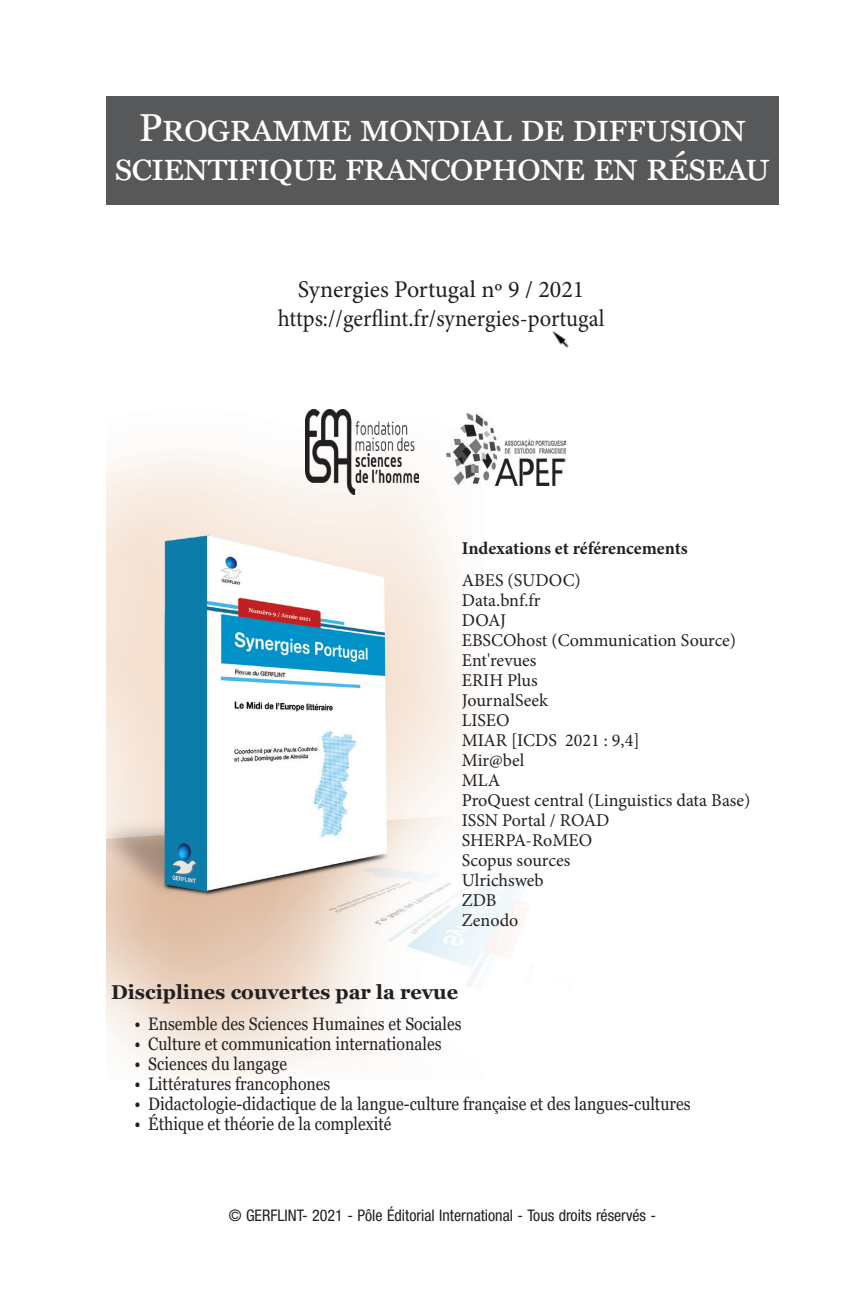
<style>
.page{position:relative;width:851px;height:1304px;background:#fff}
.page>*{position:absolute;margin:0;border:0;box-sizing:border-box;transform-origin:0 0}
.t1{font:39px "Georgia";letter-spacing:.025em;color:#fff}
.t2{font:24px "Minion Pro";color:#231f20;scale:.94 1}
.t3{font:24px "Minion Pro";color:#231f20}
.t4{font:700 20px "Georgia";color:#231f20}
.t5{font:18px "Georgia";color:#231f20;scale:.88 1}
.t6{font:18px "Minion Pro";color:#231f20}
.t7{font:700 18px "Minion Pro";letter-spacing:-.005em;color:#231f20}
.t8{font:16px "Helvetica Neue LT 57 Cn";color:#231f20}
</style>
<div class="page">
<img style="left:106px;top:409px;width:460px;height:670px">
<div style="left:106px;top:96px;width:672px;height:109px;background:#57585a"></div>
<img style="left:552px;top:331px;width:17px;height:17px">
<img style="left:306px;top:410px;width:112px;height:85px">
<img style="left:446px;top:413px;width:119px;height:72px">
<p class="t1" style="left:139px;top:104px;width:607px">Programme mondial de diffusion</p>
<p class="t1" style="left:115px;top:143px;width:656px">scientifique francophone en réseau</p>
<p class="t3" style="left:298px;top:273px;width:288px">Synergies Portugal nº 9 / 2021</p>
<p class="t2" style="left:278px;top:302px;width:349px">https://gerflint.fr/synergies-portugal</p>
<p class="t7" style="left:461px;top:536px;width:227px">Indexations et référencements</p>
<p class="t6" style="left:461px;top:568px;width:120px">ABES (SUDOC)</p>
<p class="t6" style="left:461px;top:588px;width:80px">Data.bnf.fr</p>
<p class="t6" style="left:461px;top:608px;width:46px">DOAJ</p>
<p class="t6" style="left:461px;top:628px;width:276px">EBSCOhost (Communication Source)</p>
<p class="t6" style="left:461px;top:648px;width:76px">Ent'revues</p>
<p class="t6" style="left:461px;top:668px;width:77px">ERIH Plus</p>
<p class="t6" style="left:461px;top:688px;width:88px">JournalSeek</p>
<p class="t6" style="left:461px;top:708px;width:49px">LISEO</p>
<p class="t6" style="left:461px;top:728px;width:179px">MIAR [ICDS 2021 : 9,4]</p>
<p class="t6" style="left:461px;top:748px;width:64px">Mir@bel</p>
<p class="t6" style="left:461px;top:768px;width:40px">MLA</p>
<p class="t6" style="left:461px;top:788px;width:290px">ProQuest central (Linguistics data Base)</p>
<p class="t6" style="left:461px;top:808px;width:149px">ISSN Portal / ROAD</p>
<p class="t6" style="left:461px;top:828px;width:132px">SHERPA-RoMEO</p>
<p class="t6" style="left:461px;top:848px;width:110px">Scopus sources</p>
<p class="t6" style="left:461px;top:868px;width:83px">Ulrichsweb</p>
<p class="t6" style="left:461px;top:888px;width:36px">ZDB</p>
<p class="t6" style="left:461px;top:908px;width:58px">Zenodo</p>
<p class="t4" style="left:111px;top:979px;width:348px">Disciplines couvertes par la revue</p>
<p class="t5" style="left:134px;top:1013px;width:373px">• Ensemble des Sciences Humaines et Sociales</p>
<p class="t5" style="left:134px;top:1033px;width:350px">• Culture et communication internationales</p>
<p class="t5" style="left:134px;top:1053px;width:175px">• Sciences du langage</p>
<p class="t5" style="left:134px;top:1073px;width:224px">• Littératures francophones</p>
<p class="t5" style="left:134px;top:1093px;width:633px">• Didactologie-didactique de la langue-culture française et des langues-cultures</p>
<p class="t5" style="left:134px;top:1113px;width:293px">• Éthique et théorie de la complexité</p>
<p class="t8" style="left:229px;top:1206px;width:429px">© GERFLINT- 2021 - Pôle Éditorial International - Tous droits réservés -</p>
</div>
